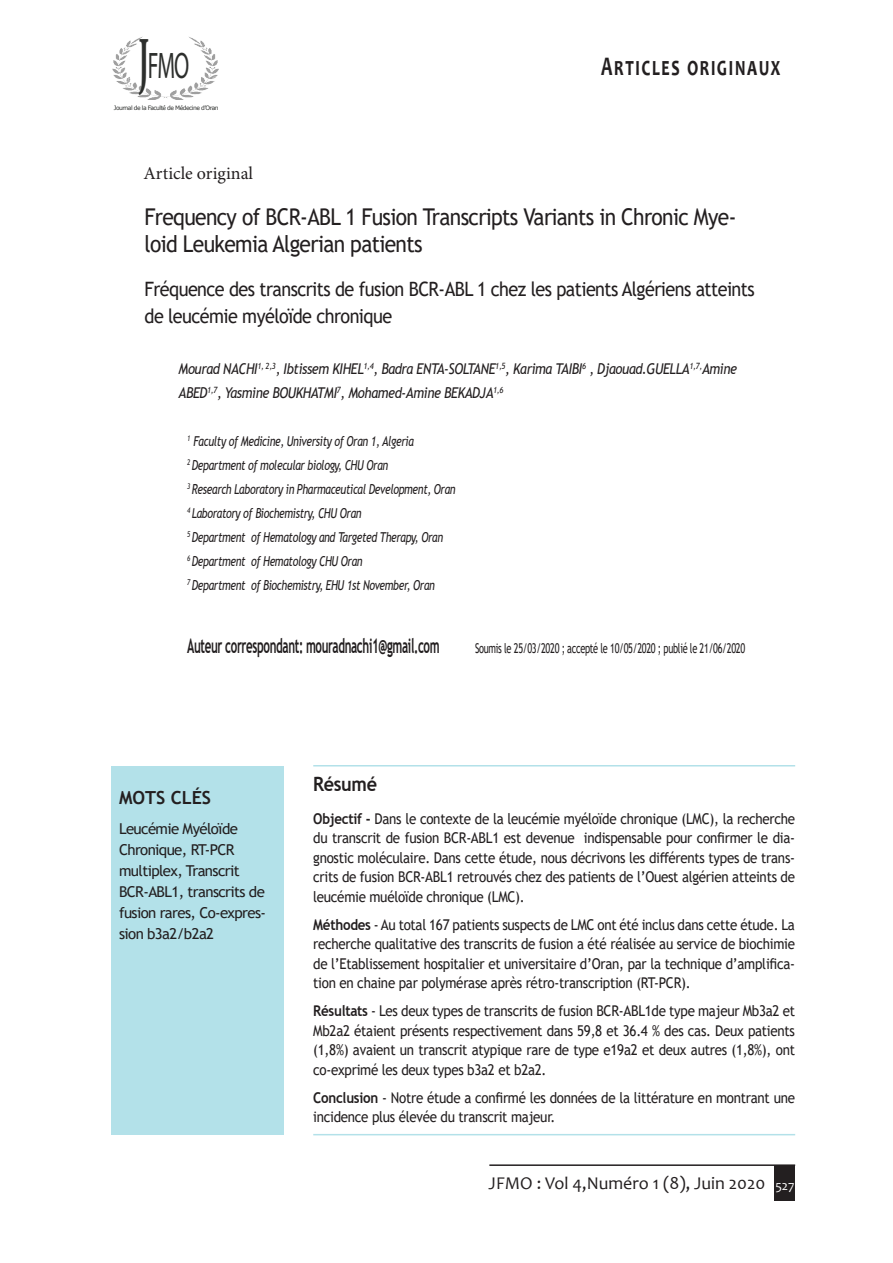
<style>
.page{position:relative;width:893px;height:1263px;background:#fff}
.page>*{position:absolute;margin:0;border:0;box-sizing:border-box;transform-origin:0 0}
.t1{font:37.05px "Myriad Pro";color:#2c2e2c;scale:.6 1}
.t2{font:700 27px "Candara";letter-spacing:.1em;color:#231f20;scale:.67 1}
.t3{font:23.1px/27px "Trebuchet MS";letter-spacing:-.03em;color:#231f20;scale:.91 1}
.t4{font:700 20.25px "Trebuchet MS";letter-spacing:-.03em;color:#231f20;scale:.57 1}
.t5{font:19.8px/27px "Trebuchet MS";letter-spacing:-.03em;color:#231f20;scale:.91 1}
.t6{font:700 19.8px "Trebuchet MS";letter-spacing:-.02em;color:#231f20;scale:.91 1}
.t7{font:18px "Candara";color:#231f20}
.t8{font:18px "Minion Pro";color:#231f20}
.t9{font:700 18px "Trebuchet MS";color:#231f20}
.t10{font:15px/21px "Trebuchet MS";letter-spacing:-.04em;color:#231f20}
.t11{font:14.85px/19.5px "Trebuchet MS";letter-spacing:-.02em;color:#231f20;text-align:justify;scale:.9 1}
.t12{font:italic 14.85px/24px "Trebuchet MS";letter-spacing:-.03em;color:#231f20;scale:.87 1}
.t13{font:italic 13.65px "Trebuchet MS";letter-spacing:-.03em;color:#231f20;scale:.77 1}
.t14{font:13.5px "Trebuchet MS";letter-spacing:-.03em;color:#231f20;scale:.68 1}
.t15{font:6px "Verdana";letter-spacing:-.08em;color:#2c2e2c}
.s1{font-family:"Minion Pro";font-weight:700;font-stretch:condensed;font-size:69.9px}
.s2{font-weight:700}
.s3{font-size:13.5px;color:#fff}
</style>
<div class="page">
<div style="left:775px;top:1165px;width:20px;height:36px;background:#231f20"></div>
<hr style="left:489px;top:1164px;width:306px;height:2px;background:#231f20">
<div style="left:111px;top:766px;width:172px;height:369px;background:#b3e1e9"></div>
<hr style="left:313px;top:765px;width:482px;height:1px;background:#b3e1e9">
<img style="left:113px;top:36px;width:105px;height:64px">
<hr style="left:313px;top:1134px;width:482px;height:1px;background:#b3e1e9">
<p class="t1" style="left:138px;top:43px;width:86px"><span class="s1">J</span>fmo</p>
<p class="t15" style="left:114px;top:104px;width:106px">Journal de la Faculté de Médecine d’Oran</p>
<p class="t8" style="left:144px;top:161px;width:111px">Article original</p>
<p class="t2" style="left:601px;top:49px;width:269px">Articles originaux</p>
<p class="t3" style="left:145px;top:203px;width:652px">Frequency of BCR-ABL 1 Fusion Transcripts Variants in Chronic Mye&shy;loid Leukemia Algerian patients</p>
<p class="t5" style="left:145px;top:275px;width:672px">Fréquence des transcrits de fusion BCR-ABL 1 chez les patients Algériens atteints de leucémie myéloïde chronique</p>
<p class="t12" style="left:179px;top:357px;width:644px">Mourad NACHI<sup>1,</sup> <sup>2,3</sup>, Ibtissem KIHEL<sup>1,4</sup>, Badra ENTA-SOLTANE<sup>1,5</sup>, Karima TAIBI<sup>6</sup> , Djaouad.GUELLA<sup>1,7,</sup>Amine<br>ABED<sup>1,7</sup>, Yasmine BOUKHATMI<sup>7</sup>, Mohamed-Amine BEKADJA<sup>1,6</sup></p>
<p class="t13" style="left:187px;top:433px;width:296px"><sup>1</sup> Faculty of Medicine, University of Oran 1, Algeria</p>
<p class="t13" style="left:187px;top:457px;width:263px"><sup>2</sup> Department of molecular biology, CHU Oran</p>
<p class="t13" style="left:187px;top:481px;width:350px"><sup>3</sup> Research Laboratory in Pharmaceutical Development, Oran</p>
<p class="t13" style="left:187px;top:505px;width:228px"><sup>4</sup> Laboratory of Biochemistry, CHU Oran</p>
<p class="t13" style="left:187px;top:529px;width:334px"><sup>5</sup> Department of Hematology and Targeted Therapy, Oran</p>
<p class="t13" style="left:187px;top:553px;width:229px"><sup>6</sup> Department of Hematology CHU Oran</p>
<p class="t13" style="left:187px;top:577px;width:323px"><sup>7</sup> Department of Biochemistry, EHU 1st November, Oran</p>
<p class="t4" style="left:187px;top:633px;width:445px">Auteur correspondant: mouradnachi1@gmail.com</p>
<p class="t14" style="left:475px;top:640px;width:399px">Soumis le 25/03/2020 ; accepté le 10/05/2020 ; publié le 21/06/2020</p>
<p class="t9" style="left:119px;top:787px;width:94px">MOTS CLÉS</p>
<p class="t10" style="left:119px;top:818px;width:149px">Leucémie Myéloïde<br>Chronique, RT-PCR multiplex, Transcrit<br>BCR-ABL1, transcrits de fusion rares, Co-expres&shy;sion b3a2/b2a2</p>
<p class="t6" style="left:313px;top:772px;width:72px">Résumé</p>
<p class="t11" style="left:313px;top:809px;width:537px"><span class="s2">Objectif -</span> Dans le contexte de la leucémie myéloïde chronique (LMC), la recherche du transcrit de fusion BCR-ABL1 est devenue indispensable pour confirmer le dia&shy;gnostic moléculaire. Dans cette étude, nous décrivons les différents types de trans&shy;crits de fusion BCR-ABL1 retrouvés chez des patients de l’Ouest algérien atteints de leucémie muéloïde chronique (LMC).</p>
<p class="t11" style="left:313px;top:915px;width:537px"><span class="s2">Méthodes</span> - Au total 167 patients suspects de LMC ont été inclus dans cette étude. La recherche qualitative des transcrits de fusion a été réalisée au service de biochimie de l’Etablissement hospitalier et universitaire d’Oran, par la technique d’amplifica&shy;tion en chaine par polymérase après rétro-transcription (RT-PCR).</p>
<p class="t11" style="left:313px;top:1001px;width:537px"><span class="s2">Résultats</span> - Les deux types de transcrits de fusion BCR-ABL1de type majeur Mb3a2 et Mb2a2 étaient présents respectivement dans 59,8 et 36.4 % des cas. Deux patients (1,8%) avaient un transcrit atypique rare de type e19a2 et deux autres (1,8%), ont co-exprimé les deux types b3a2 et b2a2.</p>
<p class="t11" style="left:313px;top:1088px;width:537px"><span class="s2">Conclusion</span> - Notre étude a confirmé les données de la littérature en montrant une incidence plus élevée du transcrit majeur.</p>
<p class="t7" style="left:489px;top:1172px;width:307px">JFMO : Vol 4,Numéro 1 (8), Juin 2020 <span class="s3">527</span></p>
</div>
